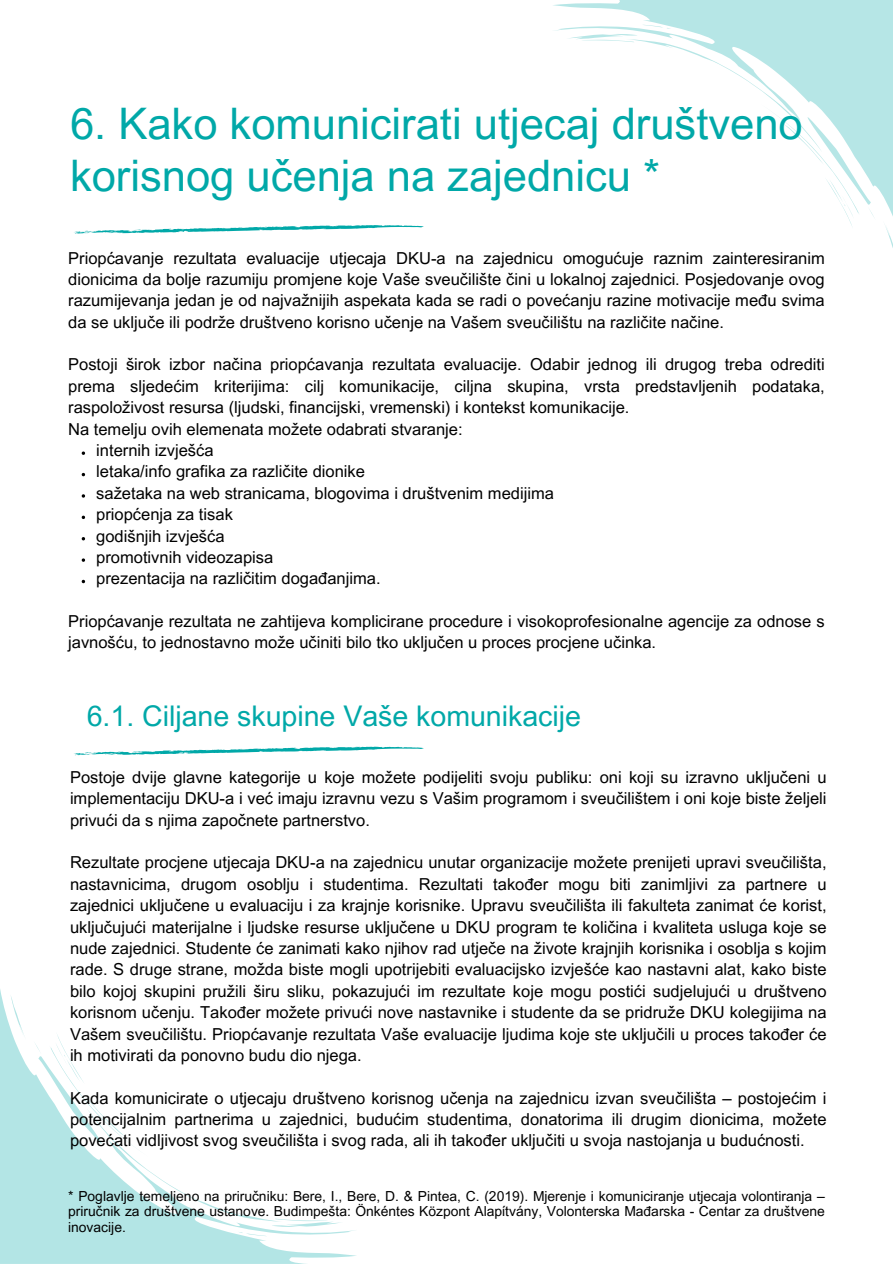
<style>
.page{position:relative;width:893px;height:1264px;background:#fff}
.page>*{position:absolute;margin:0;border:0;box-sizing:border-box;transform-origin:0 0}
.t1{font:43.5px/51.8px "Arial MT Pro";color:#00a8a8}
.t2{font:28.5px "Arial MT Pro";color:#00a8a8}
.t3{font:16.5px/21.3px "Arial MT Pro";color:#000;text-align:justify}
.t4{font:13.8px/15.8px "Arial MT Pro";color:#000;text-align:justify}
</style>
<div class="page">
<svg style="left:74px;top:225px;width:349px;height:9px"></svg>
<svg style="left:0;top:989px;width:356px;height:274px"></svg>
<svg style="left:33px;top:1031px;width:310px;height:205px"></svg>
<svg style="left:10px;top:994px;width:16px;height:48px"></svg>
<svg style="left:553px;top:0;width:339px;height:214px;fill:#b6e6e6"></svg>
<svg style="left:565px;top:25px;width:310px;height:201px"></svg>
<svg style="left:885px;top:226px;width:7px;height:19px"></svg>
<svg style="left:82px;top:451px;width:3px;height:4px"></svg>
<svg style="left:82px;top:515px;width:3px;height:4px"></svg>
<svg style="left:82px;top:558px;width:3px;height:4px"></svg>
<svg style="left:74px;top:746px;width:349px;height:9px"></svg>
<p class="t1" style="left:70px;top:103px;width:734px">6. Kako komunicirati utjecaj društveno korisnog učenja na zajednicu *</p>
<p class="t3" style="left:68px;top:249px;width:757px">Priopćavanje rezultata evaluacije utjecaja DKU-a na zajednicu omogućuje raznim zainteresiranim dionicima da bolje razumiju promjene koje Vaše sveučilište čini u lokalnoj zajednici. Posjedovanje ovog razumijevanja jedan je od najvažnijih aspekata kada se radi o povećanju razine motivacije među svima da se uključe ili podrže društveno korisno učenje na Vašem sveučilištu na različite načine.</p>
<p class="t3" style="left:68px;top:356px;width:757px">Postoji širok izbor načina priopćavanja rezultata evaluacije. Odabir jednog ili drugog treba odrediti prema sljedećim kriterijima: cilj komunikacije, ciljna skupina, vrsta predstavljenih podataka, raspoloživost resursa (ljudski, financijski, vremenski) i kontekst komunikacije.</p>
<p class="t3" style="left:68px;top:420px;width:396px">Na temelju ovih elemenata možete odabrati stvaranje:</p>
<p class="t3" style="left:96px;top:441px;width:119px">internih izvješća</p>
<p class="t3" style="left:96px;top:463px;width:270px">letaka/info grafika za različite dionike</p>
<p class="t3" style="left:96px;top:484px;width:459px">sažetaka na web stranicama, blogovima i društvenim medijima</p>
<p class="t3" style="left:96px;top:506px;width:138px">priopćenja za tisak</p>
<p class="t3" style="left:96px;top:527px;width:130px">godišnjih izvješća</p>
<p class="t3" style="left:96px;top:548px;width:178px">promotivnih videozapisa</p>
<p class="t3" style="left:96px;top:570px;width:286px">prezentacija na različitim događanjima.</p>
<p class="t3" style="left:68px;top:612px;width:757px">Priopćavanje rezultata ne zahtijeva komplicirane procedure i visokoprofesionalne agencije za odnose s javnošću, to jednostavno može učiniti bilo tko uključen u proces procjene učinka.</p>
<p class="t2" style="left:87px;top:705px;width:495px">6.1. Ciljane skupine Vaše komunikacije</p>
<p class="t3" style="left:70px;top:768px;width:757px">Postoje dvije glavne kategorije u koje možete podijeliti svoju publiku: oni koji su izravno uključeni u implementaciju DKU-a i već imaju izravnu vezu s Vašim programom i sveučilištem i oni koje biste željeli privući da s njima započnete partnerstvo.</p>
<p class="t3" style="left:70px;top:854px;width:757px">Rezultate procjene utjecaja DKU-a na zajednicu unutar organizacije možete prenijeti upravi sveučilišta, nastavnicima, drugom osoblju i studentima. Rezultati također mogu biti zanimljivi za partnere u zajednici uključene u evaluaciju i za krajnje korisnike. Upravu sveučilišta ili fakulteta zanimat će korist, uključujući materijalne i ljudske resurse uključene u DKU program te količina i kvaliteta usluga koje se nude zajednici. Studente će zanimati kako njihov rad utječe na živote krajnjih korisnika i osoblja s kojim rade. S druge strane, možda biste mogli upotrijebiti evaluacijsko izvješće kao nastavni alat, kako biste bilo kojoj skupini pružili širu sliku, pokazujući im rezultate koje mogu postići sudjelujući u društveno korisnom učenju. Također možete privući nove nastavnike i studente da se pridruže DKU kolegijima na Vašem sveučilištu. Priopćavanje rezultata Vaše evaluacije ljudima koje ste uključili u proces također će ih motivirati da ponovno budu dio njega.</p>
<p class="t3" style="left:70px;top:1089px;width:757px">Kada komunicirate o utjecaju društveno korisnog učenja na zajednicu izvan sveučilišta – postojećim i potencijalnim partnerima u zajednici, budućim studentima, donatorima ili drugim dionicima, možete povećati vidljivost svog sveučilišta i svog rada, ali ih također uključiti u svoja nastojanja u budućnosti.</p>
<p class="t4" style="left:68px;top:1189px;width:757px">* Poglavlje temeljeno na priručniku: Bere, I., Bere, D. &amp; Pintea, C. (2019). Mjerenje i komuniciranje utjecaja volontiranja – priručnik za društvene ustanove. Budimpešta: Önkéntes Központ Alapítvány, Volonterska Mađarska - Centar za društvene inovacije.</p>
</div>
